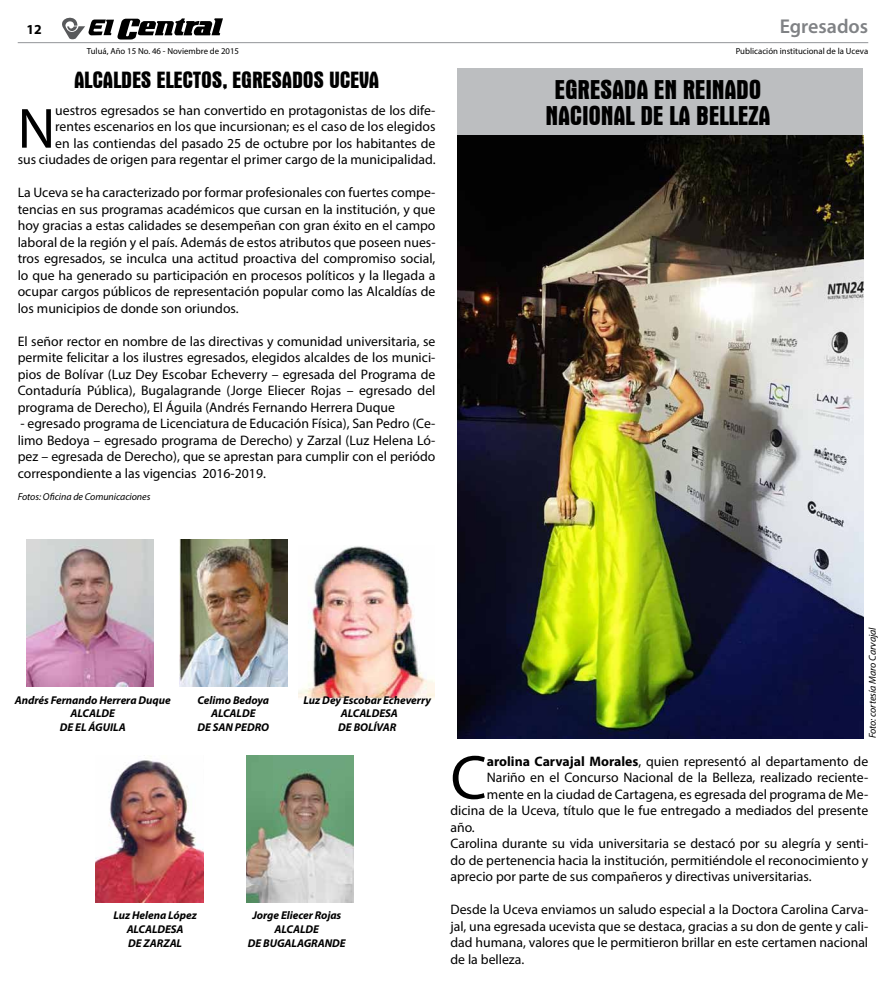
<style>
.page{position:relative;width:886px;height:993px;background:#fff}
.page>*{position:absolute;margin:0;border:0;box-sizing:border-box;transform-origin:0 0}
.t1{font:62.75px "Myriad Pro";color:#000}
.t2{font:57px "Myriad Pro";color:#000}
.t3{font:700 condensed 27.5px/26.2px "Aurora BT";letter-spacing:-.01em;color:#000;text-align:center}
.t4{font:700 condensed 23.75px "Aurora BT";letter-spacing:-.01em;color:#000}
.t5{font:600 20px "Myriad Pro";color:#808285}
.t6{font:13.75px/16.5px "Myriad Pro";color:#000;text-align:justify}
.t7{font:700 13.75px "Myriad Pro";color:#000}
.t8{font:italic 700 11.25px/13.5px "Myriad Pro";letter-spacing:-.005em;color:#000;text-align:center}
.t9{font:italic 10px "Myriad Pro";letter-spacing:-.005em;color:#000}
.t10{font:8.75px "Myriad Pro";color:#000}
.s1{font-weight:700}
</style>
<div class="page">
<svg style="left:62px;top:17px;width:161px;height:23px"></svg>
<hr style="left:18px;top:42px;width:850px;height:1px;background:#939598">
<div style="left:458px;top:68px;width:405px;height:68px;background:#bcbec0"></div>
<img style="left:457px;top:136px;width:406px;height:602px">
<img style="left:27px;top:539px;width:127px;height:147px">
<img style="left:96px;top:756px;width:107px;height:146px">
<img style="left:180px;top:539px;width:107px;height:147px">
<img style="left:246px;top:755px;width:108px;height:147px">
<img style="left:299px;top:546px;width:136px;height:153px">
<p class="t7" style="left:27px;top:21px;width:17px">12</p>
<h3 class="t5" style="left:780px;top:13px;width:90px">Egresados</h3>
<p class="t10" style="left:87px;top:46px;width:154px">Tuluá, Año 15 No. 46 - Noviembre de 2015</p>
<p class="t10" style="left:736px;top:46px;width:134px">Publicación institucional de la Uceva</p>
<h3 class="t4" style="left:74px;top:66px;width:307px">ALCALDES ELECTOS, EGRESADOS UCEVA</h3>
<h3 class="t3" style="left:545px;top:76px;width:227px">EGRESADA EN REINADO<br>NACIONAL DE LA BELLEZA</h3>
<p class="t6" style="left:18px;top:101px;width:419px;text-align:right">uestros egresados se han convertido en protagonistas de los dife&shy;rentes escenarios en los que incursionan; es el caso de los elegidos<br>en las contiendas del pasado 25 de octubre por los habitantes de<br>sus ciudades de origen para regentar el primer cargo de la municipalidad.</p>
<p class="t6" style="left:18px;top:184px;width:419px">La Uceva se ha caracterizado por formar profesionales con fuertes compe&shy;tencias en sus programas académicos que cursan en la institución, y que hoy gracias a estas calidades se desempeñan con gran éxito en el campo laboral de la región y el país. Además de estos atributos que poseen nues&shy;tros egresados, se inculca una actitud proactiva del compromiso social, lo que ha generado su participación en procesos políticos y la llegada a ocupar cargos públicos de representación popular como las Alcaldías de los municipios de donde son oriundos.</p>
<p class="t6" style="left:18px;top:332px;width:419px">El señor rector en nombre de las directivas y comunidad universitaria, se permite felicitar a los ilustres egresados, elegidos alcaldes de los munici&shy;pios de Bolívar (Luz Dey Escobar Echeverry – egresada del Programa de Contaduría Pública), Bugalagrande (Jorge Eliecer Rojas – egresado del programa de Derecho), El Águila (Andrés Fernando Herrera Duque</p>
<p class="t6" style="left:18px;top:415px;width:419px">- egresado programa de Licenciatura de Educación Física), San Pedro (Ce&shy;limo Bedoya – egresado programa de Derecho) y Zarzal (Luz Helena Ló&shy;pez – egresada de Derecho), que se aprestan para cumplir con el periódo correspondiente a las vigencias 2016-2019.</p>
<h2 class="t2" style="left:18px;top:93px;width:39px">N</h2>
<p class="t9" style="left:18px;top:490px;width:134px">Fotos: Oficina de Comunicaciones</p>
<p class="t8" style="left:15px;top:692px;width:157px">Andrés Fernando Herrera Duque<br>ALCALDE<br>DE EL ÁGUILA</p>
<p class="t8" style="left:197px;top:692px;width:73px">Celimo Bedoya<br>ALCALDE<br>DE SAN PEDRO</p>
<p class="t8" style="left:304px;top:692px;width:129px">Luz Dey Escobar Echeverry<br>ALCALDESA<br>DE BOLÍVAR</p>
<p class="t8" style="left:113px;top:908px;width:85px">Luz Helena López<br>ALCALDESA<br>DE ZARZAL</p>
<p class="t8" style="left:248px;top:908px;width:99px">Jorge Eliecer Rojas<br>ALCALDE<br>DE BUGALAGRANDE</p>
<p class="t9" style="left:866px;top:738px;width:112px;rotate:-90deg">Foto: cortesía Maro Carvajal</p>
<h1 class="t1" style="left:450px;top:738px;width:38px">C</h1>
<p class="t6" style="left:487px;top:752px;width:383px"><span class="s1">arolina Carvajal Morales</span>, quien representó al departamento de</p>
<p class="t6" style="left:487px;top:768px;width:383px">Nariño en el Concurso Nacional de la Belleza, realizado reciente-</p>
<p class="t6" style="left:487px;top:785px;width:383px">mente en la ciudad de Cartagena, es egresada del programa de Me-</p>
<p class="t6" style="left:450px;top:801px;width:419px">dicina de la Uceva, título que le fue entregado a mediados del presente</p>
<p class="t6" style="left:450px;top:818px;width:26px">año.</p>
<p class="t6" style="left:450px;top:834px;width:419px">Carolina durante su vida universitaria se destacó por su alegría y senti-</p>
<p class="t6" style="left:450px;top:851px;width:419px">do de pertenencia hacia la institución, permitiéndole el reconocimiento y</p>
<p class="t6" style="left:450px;top:867px;width:363px">aprecio por parte de sus compañeros y directivas universitarias.</p>
<p class="t6" style="left:450px;top:900px;width:419px">Desde la Uceva enviamos un saludo especial a la Doctora Carolina Carva&shy;jal, una egresada ucevista que se destaca, gracias a su don de gente y cali&shy;dad humana, valores que le permitieron brillar en este certamen nacional de la belleza.</p>
</div>
